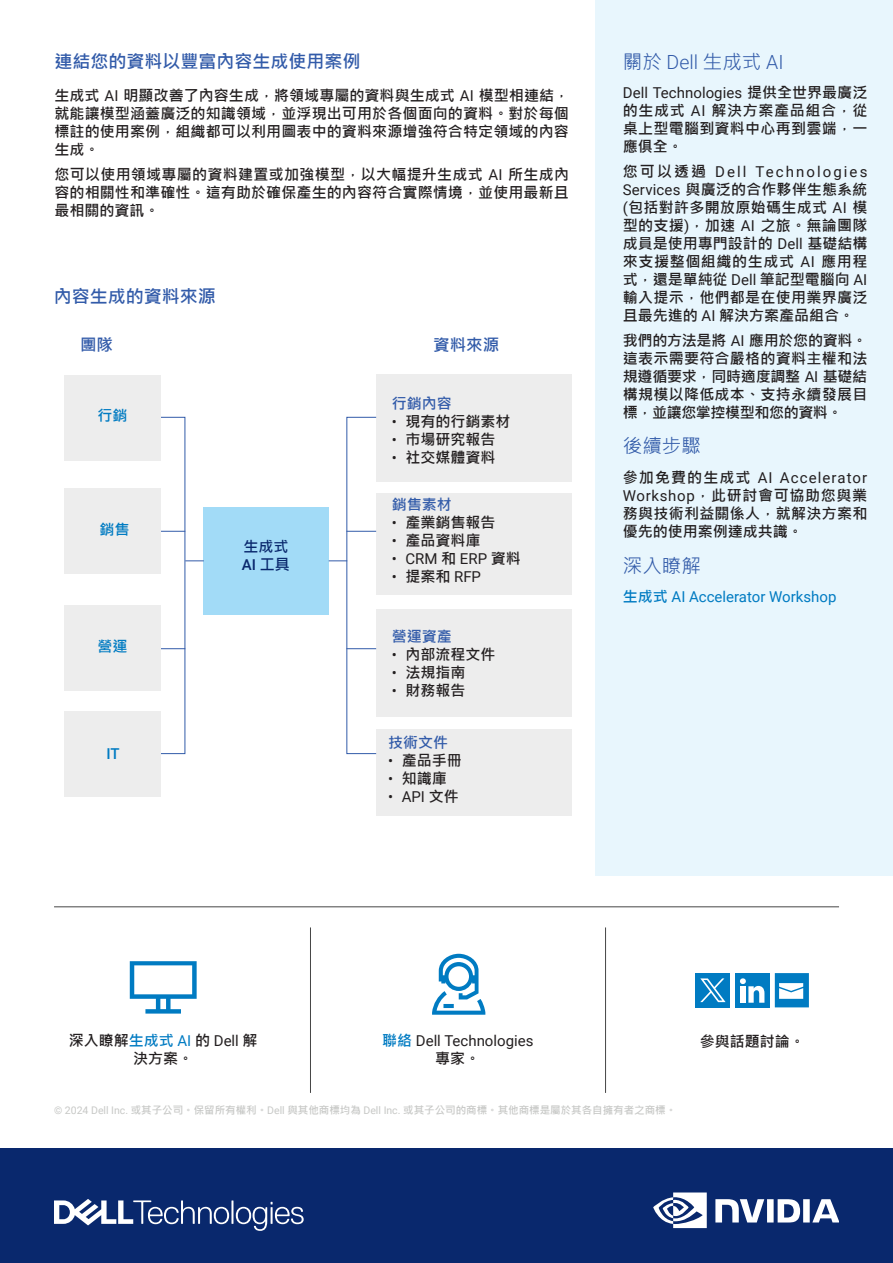
<style>
.page{position:relative;width:893px;height:1263px;background:#fff}
.page>*{position:absolute;margin:0;border:0;box-sizing:border-box;transform-origin:0 0}
.t1{font:300 19.5px "Roboto";color:#325ba9}
.t2{font:19.5px "Microsoft Jheng Hei";color:#325ba9}
.t3{font:700 18px "Microsoft Jheng Hei";color:#325ba9}
.t4{font:700 16.5px "Microsoft Jheng Hei";color:#325ba9}
.Body_Copy{font:700 15px/18px "Microsoft Jheng Hei";letter-spacing:.01em;color:#231f20;text-align:justify}
.t5{font:15px "Roboto";color:#231f20}
.Body_Copy-2{font:15px "Roboto";color:#007bc2}
.Small_header{font:700 15px "Microsoft Jheng Hei";color:#325ba9}
.Body_Copy-3{font:700 15px/18px "Microsoft Jheng Hei";color:#09286d}
.Body_Copy-4{font:700 15px "Microsoft Jheng Hei";color:#007bc2}
.Body_Copy-5{font:500 15px "Roboto";color:#007bc2}
.t6{font:700 10.5px "Microsoft Jheng Hei";color:#c7c8c6}
.s1{font-family:"Roboto";font-weight:400}
.s2{font-family:"Roboto";font-weight:500}
.s3{font-family:"Microsoft Jheng Hei";font-weight:700}
.s4{font-family:"Microsoft Jheng Hei";font-weight:400}
.s5{font-family:"Microsoft Jheng Hei";font-weight:700;color:#007bc2}
.s6{color:#007bc2}
.s7{font-family:"Roboto";font-weight:400;color:#007bc2}
</style>
<div class="page">
<div style="left:0;top:1148px;width:893px;height:115px;background:#09286d"></div>
<svg style="left:54px;top:1199px;width:250px;height:32px"></svg>
<hr style="left:54px;top:906px;width:785px;height:1px;background:#464646">
<hr style="left:310px;top:927px;width:1px;height:166px;background:#464646">
<hr style="left:605px;top:927px;width:1px;height:166px;background:#464646">
<svg style="left:130px;top:961px;width:67px;height:52px"></svg>
<svg style="left:432px;top:954px;width:53px;height:61px"></svg>
<svg style="left:775px;top:973px;width:34px;height:34px"></svg>
<svg style="left:696px;top:973px;width:73px;height:34px"></svg>
<svg style="left:715px;top:1199px;width:124px;height:23px"></svg>
<svg style="left:653px;top:1192px;width:54px;height:36px"></svg>
<div style="left:203px;top:507px;width:126px;height:108px;background:#a2dbf7"></div>
<div style="left:376px;top:375px;width:195px;height:107px;background:#ededed"></div>
<div style="left:376px;top:609px;width:195px;height:108px;background:#ededed"></div>
<div style="left:376px;top:494px;width:195px;height:101px;background:#ededed"></div>
<div style="left:376px;top:729px;width:195px;height:86px;background:#ededed"></div>
<svg style="left:161px;top:531px;width:24px;height:1px"></svg>
<svg style="left:161px;top:648px;width:24px;height:1px"></svg>
<hr style="left:346px;top:531px;width:30px;height:1px;background:#325ba9">
<hr style="left:346px;top:648px;width:30px;height:1px;background:#325ba9">
<svg style="left:329px;top:560px;width:18px;height:1px"></svg>
<svg style="left:185px;top:560px;width:19px;height:1px"></svg>
<div style="left:64px;top:375px;width:97px;height:86px;background:#ededed"></div>
<div style="left:64px;top:488px;width:97px;height:86px;background:#ededed"></div>
<div style="left:64px;top:606px;width:97px;height:85px;background:#ededed"></div>
<div style="left:64px;top:711px;width:97px;height:85px;background:#ededed"></div>
<div style="left:595px;top:0;width:298px;height:876px;background:#e8f6fd"></div>
<p class="t3" style="left:54px;top:50px;width:307px">連結您的資料以豐富內容生成使用案例</p>
<p class="Body_Copy" style="left:54px;top:87px;width:516px">生成式 <span class="s1">AI</span> 明顯改善了內容生成，將領域專屬的資料與生成式 <span class="s1">AI</span> 模型相連結，就能讓模型涵蓋廣泛的知識領域，並浮現出可用於各個面向的資料。對於每個標註的使用案例，組織都可以利用圖表中的資料來源增強符合特定領域的內容生成。</p>
<p class="Body_Copy" style="left:54px;top:166px;width:516px">您可以使用領域專屬的資料建置或加強模型，以大幅提升生成式 <span class="s1">AI</span> 所生成內容的相關性和準確性。這有助於確保產生的內容符合實際情境，並使用最新且最相關的資訊。</p>
<p class="t3" style="left:54px;top:285px;width:163px">內容生成的資料來源</p>
<p class="t4" style="left:80px;top:335px;width:34px">團隊</p>
<p class="t4" style="left:433px;top:335px;width:67px">資料來源</p>
<p class="Body_Copy-4" style="left:97px;top:406px;width:31px">行銷</p>
<p class="Body_Copy-4" style="left:100px;top:520px;width:31px">銷售</p>
<p class="Body_Copy-4" style="left:97px;top:637px;width:31px">營運</p>
<p class="Body_Copy-5" style="left:107px;top:743px;width:15px">IT</p>
<p class="Body_Copy-3" style="left:242px;top:538px;width:49px">生成式<br><span class="s2">AI</span> 工具</p>
<p class="Small_header" style="left:392px;top:394px;width:61px">行銷內容</p>
<p class="Body_Copy" style="left:392px;top:413px;width:120px"><span class="s1">•</span> 現有的行銷素材</p>
<p class="Body_Copy" style="left:392px;top:431px;width:105px"><span class="s1">•</span> 市場研究報告</p>
<p class="Body_Copy" style="left:392px;top:449px;width:105px"><span class="s1">•</span> 社交媒體資料</p>
<p class="Small_header" style="left:392px;top:495px;width:61px">銷售素材</p>
<p class="Body_Copy" style="left:392px;top:513px;width:105px"><span class="s1">•</span> 產業銷售報告</p>
<p class="Body_Copy" style="left:392px;top:531px;width:90px"><span class="s1">•</span> 產品資料庫</p>
<p class="t5" style="left:392px;top:548px;width:130px">• CRM <span class="s3">和</span> ERP <span class="s3">資料</span></p>
<p class="t5" style="left:392px;top:566px;width:91px">• <span class="s3">提案和</span> RFP</p>
<p class="Small_header" style="left:392px;top:627px;width:61px">營運資產</p>
<p class="Body_Copy" style="left:392px;top:645px;width:105px"><span class="s1">•</span> 內部流程文件</p>
<p class="Body_Copy" style="left:392px;top:663px;width:75px"><span class="s1">•</span> 法規指南</p>
<p class="Body_Copy" style="left:392px;top:681px;width:75px"><span class="s1">•</span> 財務報告</p>
<p class="Small_header" style="left:388px;top:733px;width:61px">技術文件</p>
<p class="Body_Copy" style="left:388px;top:751px;width:75px"><span class="s1">•</span> 產品手冊</p>
<p class="Body_Copy" style="left:388px;top:769px;width:60px"><span class="s1">•</span> 知識庫</p>
<p class="t5" style="left:388px;top:786px;width:72px">• API <span class="s3">文件</span></p>
<p class="t1" style="left:623px;top:48px;width:162px"><span class="s4">關於</span> Dell <span class="s4">生成式</span> AI</p>
<p class="Body_Copy" style="left:623px;top:84px;width:246px"><span class="s1">Dell Technologies</span> 提供全世界最廣泛的生成式 <span class="s1">AI</span> 解決方案產品組合，從桌上型電腦到資料中心再到雲端，一應俱全。</p>
<p class="Body_Copy" style="left:623px;top:163px;width:246px">您可以透過 <span class="s1">Dell Technologies Services</span> 與廣泛的合作夥伴生態系統<span class="s1">(</span>包括對許多開放原始碼生成式 <span class="s1">AI</span> 模型的支援<span class="s1">)</span>，加速 <span class="s1">AI</span> 之旅。無論團隊成員是使用專門設計的 <span class="s1">Dell</span> 基礎結構來支援整個組織的生成式 <span class="s1">AI</span> 應用程式，還是單純從 <span class="s1">Dell</span> 筆記型電腦向 <span class="s1">AI</span>輸入提示，他們都是在使用業界廣泛且最先進的 <span class="s1">AI</span> 解決方案產品組合。</p>
<p class="Body_Copy" style="left:623px;top:331px;width:246px">我們的方法是將 <span class="s1">AI</span> 應用於您的資料。這表示需要符合嚴格的資料主權和法規遵循要求，同時適度調整 <span class="s1">AI</span> 基礎結構規模以降低成本、支持永續發展目標，並讓您掌控模型和您的資料。</p>
<p class="t2" style="left:623px;top:434px;width:79px">後續步驟</p>
<p class="Body_Copy" style="left:623px;top:468px;width:246px">參加免費的生成式 <span class="s1">AI Accelerator Workshop</span>，此研討會可協助您與業務與技術利益關係人，就解決方案和優先的使用案例達成共識。</p>
<p class="t2" style="left:623px;top:553px;width:79px">深入瞭解</p>
<p class="Body_Copy-2" style="left:623px;top:586px;width:215px"><span class="s3">生成式</span> AI Accelerator Workshop</p>
<p class="t5" style="left:382px;top:1030px;width:153px"><span class="s5">聯絡</span> Dell Technologies</p>
<p class="Body_Copy" style="left:435px;top:1049px;width:46px">專家。</p>
<p class="Body_Copy" style="left:69px;top:1032px;width:190px">深入瞭解<span class="s6">生成式</span> <span class="s7">AI</span> 的 <span class="s1">Dell</span> 解</p>
<p class="Body_Copy" style="left:700px;top:1032px;width:106px">參與話題討論。</p>
<p class="Body_Copy" style="left:133px;top:1050px;width:61px">決方案。</p>
<p class="t6" style="left:54px;top:1103px;width:624px"><span class="s1">© 2024 Dell Inc.</span> 或其子公司。保留所有權利。<span class="s1">Dell</span> 與其他商標均為 <span class="s1">Dell Inc.</span> 或其子公司的商標。其他商標是屬於其各自擁有者之商標。</p>
</div>
